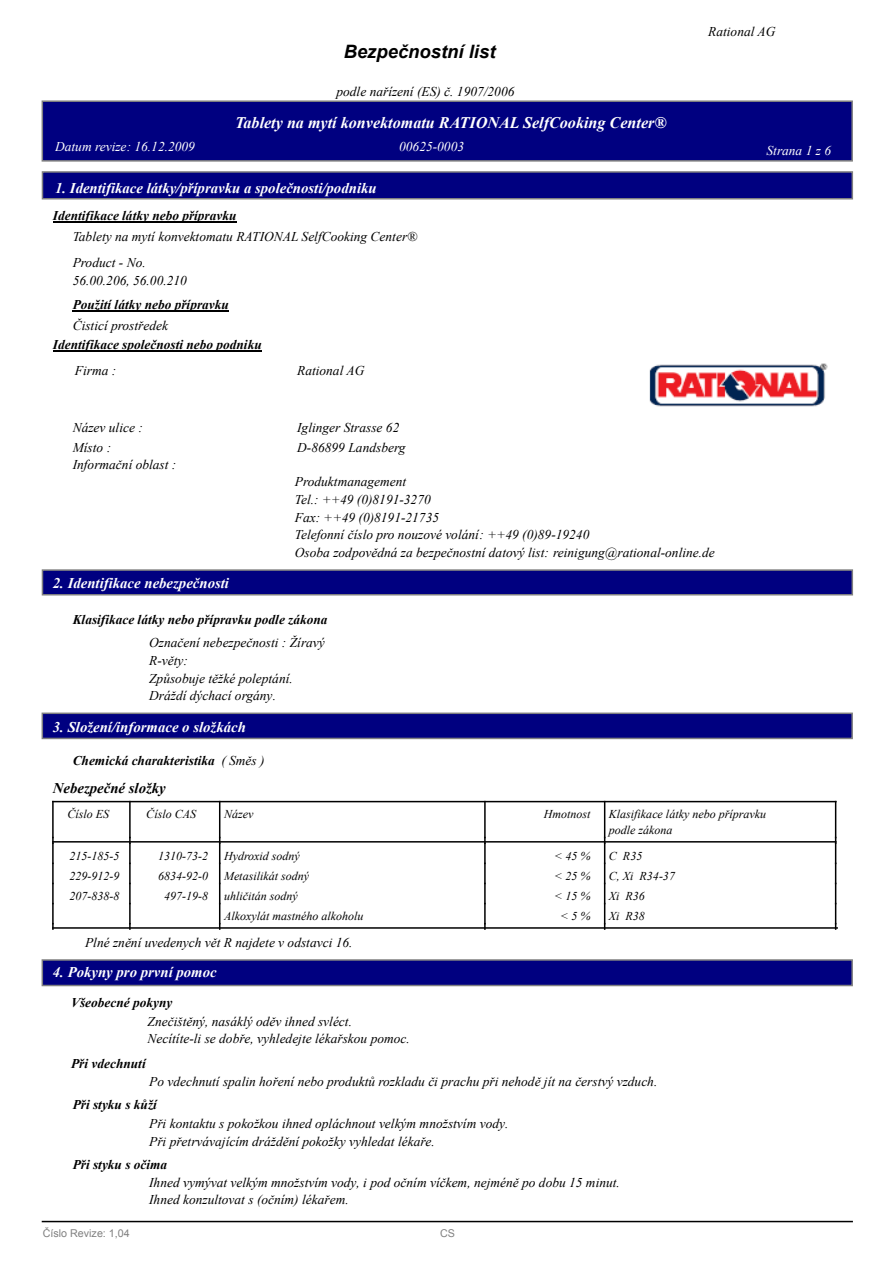
<style>
.page{position:relative;width:893px;height:1262px;background:#fff}
.page>*{position:absolute;margin:0;border:0;box-sizing:border-box;transform-origin:0 0}
.t1{font:italic 700 18.45px "Arial";color:#000}
.t2{font:italic 16.2px "Times New Roman Bold";color:#fff}
.t3{font:italic 14.85px "Times New Roman Bold";color:#fff}
.t4{font:italic 14.85px "Times New Roman Bold";color:#000}
.t5{font:13.35px/17.7px "Times New Roman Italic";color:#000}
.t6{font:italic 13.35px "Times New Roman Bold";color:#000}
.t7{font:13.35px "Times New Roman Italic";color:#fff}
.t8{font:12px/15.9px "Times New Roman Italic";color:#000}
.t9{font:10.8px "Arial";color:#808080}
.s1{font-family:"Times New Roman Italic";font-style:normal}
</style>
<div class="page">
<div style="left:42px;top:100px;width:810px;height:62px;background:#000080;border:2px solid #808080"></div>
<div style="left:42px;top:171px;width:811px;height:28px;background:#000080;border:2px solid #808080"></div>
<div style="left:42px;top:569px;width:811px;height:26px;background:#000080;border:2px solid #808080"></div>
<div style="left:42px;top:712px;width:810px;height:27px;background:#000080;border:2px solid #808080"></div>
<div style="left:42px;top:959px;width:810px;height:27px;background:#000080;border:2px solid #808080"></div>
<hr style="left:42px;top:1220px;width:810px;height:2px;background:#000">
<hr style="left:53px;top:221px;width:183px;height:1px;background:#000">
<hr style="left:73px;top:311px;width:156px;height:1px;background:#000">
<hr style="left:53px;top:350px;width:208px;height:1px;background:#000">
<img style="left:649px;top:363px;width:179px;height:44px">
<hr style="left:53px;top:801px;width:782px;height:1px;background:#000">
<hr style="left:834px;top:801px;width:2px;height:36px;background:#000">
<hr style="left:604px;top:801px;width:1px;height:36px;background:#000">
<hr style="left:219px;top:801px;width:1px;height:36px;background:#000">
<hr style="left:129px;top:801px;width:2px;height:36px;background:#000">
<hr style="left:52px;top:801px;width:2px;height:36px;background:#000">
<hr style="left:484px;top:801px;width:1px;height:36px;background:#000">
<hr style="left:53px;top:841px;width:782px;height:1px;background:#000">
<svg style="left:834px;top:837px;width:2px;height:6px"></svg>
<hr style="left:52px;top:843px;width:2px;height:20px;background:#000">
<hr style="left:52px;top:863px;width:2px;height:20px;background:#000">
<hr style="left:52px;top:883px;width:2px;height:20px;background:#000">
<hr style="left:52px;top:903px;width:2px;height:20px;background:#000">
<hr style="left:834px;top:843px;width:2px;height:20px;background:#000">
<hr style="left:834px;top:863px;width:2px;height:20px;background:#000">
<hr style="left:834px;top:883px;width:2px;height:20px;background:#000">
<hr style="left:834px;top:903px;width:2px;height:20px;background:#000">
<hr style="left:129px;top:843px;width:2px;height:20px;background:#000">
<hr style="left:129px;top:863px;width:2px;height:20px;background:#000">
<hr style="left:129px;top:883px;width:2px;height:20px;background:#000">
<hr style="left:129px;top:903px;width:2px;height:20px;background:#000">
<hr style="left:53px;top:927px;width:784px;height:1px;background:#000">
<svg style="left:52px;top:923px;width:2px;height:6px"></svg>
<svg style="left:219px;top:837px;width:1px;height:92px"></svg>
<svg style="left:484px;top:837px;width:1px;height:92px"></svg>
<svg style="left:604px;top:837px;width:1px;height:92px"></svg>
<h1 class="t1" style="left:344px;top:42px;width:153px">Bezpečnostní list</h1>
<p class="t5" style="left:336px;top:82px;width:179px">podle nařízení (ES) č. 1907/2006</p>
<p class="t2" style="left:235px;top:113px;width:433px">Tablety na mytí konvektomatu RATIONAL SelfCooking Center®</p>
<p class="t7" style="left:55px;top:140px;width:141px">Datum revize: 16.12.2009</p>
<p class="t7" style="left:399px;top:139px;width:66px">00625-0003</p>
<p class="t3" style="left:55px;top:179px;width:323px">1. Identifikace látky/přípravku a společnosti/podniku</p>
<p class="t6" style="left:53px;top:208px;width:185px">Identifikace látky nebo přípravku</p>
<p class="t5" style="left:73px;top:228px;width:346px">Tablety na mytí konvektomatu RATIONAL SelfCooking Center®</p>
<p class="t5" style="left:73px;top:271px;width:116px">56.00.206, 56.00.210</p>
<p class="t5" style="left:73px;top:253px;width:75px">Product - No.</p>
<p class="t6" style="left:73px;top:297px;width:158px">Použití látky nebo přípravku</p>
<p class="t5" style="left:73px;top:317px;width:97px">Čisticí prostředek</p>
<p class="t6" style="left:53px;top:337px;width:210px">Identifikace společnosti nebo podniku</p>
<p class="t5" style="left:75px;top:362px;width:43px">Firma :</p>
<p class="t5" style="left:297px;top:362px;width:69px">Rational AG</p>
<p class="t5" style="left:708px;top:22px;width:69px">Rational AG</p>
<p class="t7" style="left:766px;top:143px;width:66px">Strana 1 z 6</p>
<p class="t5" style="left:73px;top:418px;width:72px">Název ulice :</p>
<p class="t5" style="left:297px;top:418px;width:104px">Iglinger Strasse 62</p>
<p class="t5" style="left:73px;top:438px;width:40px">Místo :</p>
<p class="t5" style="left:297px;top:438px;width:110px">D-86899 Landsberg</p>
<p class="t5" style="left:295px;top:473px;width:421px">Produktmanagement<br>Tel.: ++49 (0)8191-3270<br>Fax: ++49 (0)8191-21735<br>Telefonní číslo pro nouzové volání: ++49 (0)89-19240<br>Osoba zodpovědná za bezpečnostní datový list: reinigung@rational-online.de</p>
<p class="t5" style="left:73px;top:455px;width:105px">Informační oblast :</p>
<p class="t3" style="left:53px;top:575px;width:178px">2. Identifikace nebezpečnosti</p>
<p class="t6" style="left:73px;top:612px;width:256px">Klasifikace látky nebo přípravku podle zákona</p>
<p class="t5" style="left:149px;top:634px;width:177px">Označení nebezpečnosti : Žíravý<br>R-věty:<br>Způsobuje těžké poleptání.<br>Dráždí dýchací orgány.</p>
<p class="t3" style="left:53px;top:718px;width:194px">3. Složení/informace o složkách</p>
<p class="t6" style="left:73px;top:753px;width:193px">Chemická charakteristika <span class="s1">( Směs )</span></p>
<p class="t4" style="left:53px;top:779px;width:114px">Nebezpečné složky</p>
<p class="t8" style="left:68px;top:806px;width:43px">Číslo ES</p>
<p class="t8" style="left:146px;top:806px;width:51px">Číslo CAS</p>
<p class="t8" style="left:224px;top:806px;width:31px">Název</p>
<p class="t8" style="left:544px;top:806px;width:48px">Hmotnost</p>
<p class="t8" style="left:70px;top:847px;width:51px">215-185-5</p>
<p class="t8" style="left:158px;top:847px;width:51px">1310-73-2</p>
<p class="t8" style="left:224px;top:847px;width:77px">Hydroxid sodný</p>
<p class="t8" style="left:554px;top:847px;width:38px">&lt; 45 %</p>
<p class="t8" style="left:609px;top:847px;width:35px">C R35</p>
<p class="t8" style="left:70px;top:867px;width:51px">229-912-9</p>
<p class="t8" style="left:158px;top:867px;width:51px">6834-92-0</p>
<p class="t8" style="left:224px;top:867px;width:86px">Metasilikát sodný</p>
<p class="t8" style="left:554px;top:867px;width:38px">&lt; 25 %</p>
<p class="t8" style="left:609px;top:867px;width:68px">C, Xi R34-37</p>
<p class="t8" style="left:70px;top:887px;width:51px">207-838-8</p>
<p class="t8" style="left:164px;top:887px;width:45px">497-19-8</p>
<p class="t8" style="left:224px;top:887px;width:75px">uhličitán sodný</p>
<p class="t8" style="left:554px;top:887px;width:38px">&lt; 15 %</p>
<p class="t8" style="left:609px;top:887px;width:37px">Xi R36</p>
<p class="t8" style="left:224px;top:908px;width:141px">Alkoxylát mastného alkoholu</p>
<p class="t8" style="left:560px;top:908px;width:32px">&lt; 5 %</p>
<p class="t8" style="left:609px;top:908px;width:37px">Xi R38</p>
<p class="t5" style="left:85px;top:933px;width:269px">Plné znění uvedenych vět R najdete v odstavci 16.</p>
<p class="t3" style="left:53px;top:963px;width:165px">4. Pokyny pro první pomoc</p>
<p class="t5" style="left:148px;top:1012px;width:264px">Znečištěný, nasáklý oděv ihned svléct.<br>Necítíte-li se dobře, vyhledejte lékařskou pomoc.</p>
<p class="t8" style="left:609px;top:806px;width:158px">Klasifikace látky nebo přípravku podle zákona</p>
<p class="t6" style="left:71px;top:995px;width:103px">Všeobecné pokyny</p>
<p class="t6" style="left:71px;top:1056px;width:76px">Při vdechnutí</p>
<p class="t5" style="left:149px;top:1072px;width:509px">Po vdechnutí spalin hoření nebo produktů rozkladu či prachu při nehodě jít na čerstvý vzduch.</p>
<p class="t6" style="left:73px;top:1097px;width:86px">Při styku s kůží</p>
<p class="t5" style="left:149px;top:1114px;width:361px">Při kontaktu s pokožkou ihned opláchnout velkým množstvím vody.<br>Při přetrvávajícím dráždění pokožky vyhledat lékaře.</p>
<p class="t6" style="left:73px;top:1157px;width:96px">Při styku s očima</p>
<p class="t5" style="left:149px;top:1173px;width:472px">Ihned vymývat velkým množstvím vody, i pod očním víčkem, nejméně po dobu 15 minut.<br>Ihned konzultovat s (očním) lékařem.</p>
<p class="t9" style="left:43px;top:1226px;width:89px">Číslo Revize: 1,04</p>
<p class="t9" style="left:440px;top:1226px;width:16px">CS</p>
</div>
